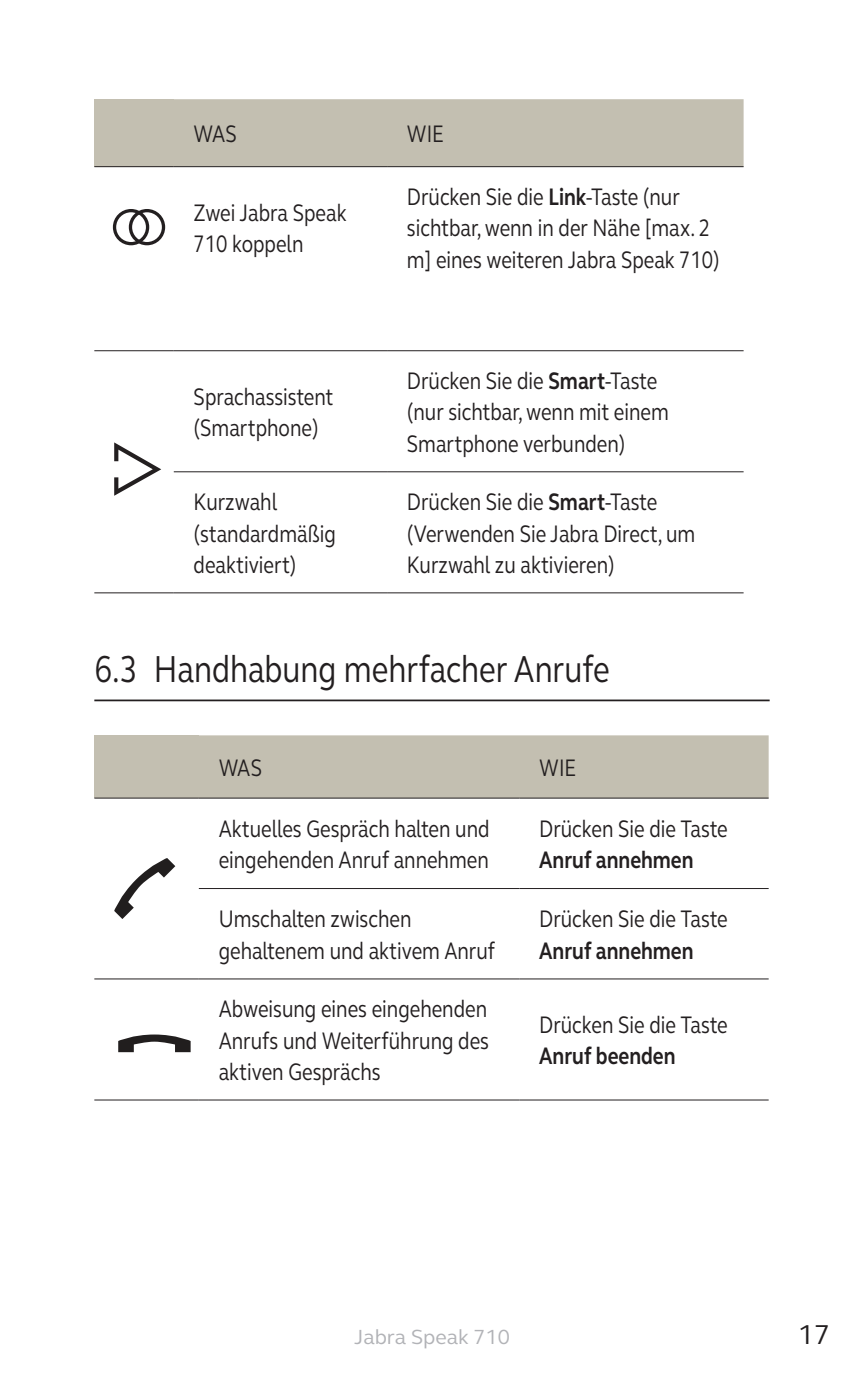
<style>
.page{position:relative;width:864px;height:1389px;background:#fff}
.page>*{position:absolute;margin:0;border:0;box-sizing:border-box;transform-origin:0 0}
.t1{font:38.5px "GN Elliot";color:#231f20;scale:.8 1}
.t2{font:28px "GN Elliot";color:#231f20}
.Table_text{font:24.5px/31.5px "GN Elliot";color:#231f20;scale:.8 1}
.Table_heading{font:24.5px "GN Elliot";color:#231f20;scale:.8 1}
.t3{font:21px "GN Elliot";color:#b2b3b7}
.s1{font-weight:700}
</style>
<div class="page">
<hr style="left:94px;top:700px;width:675px;height:1px;background:#231f20">
<div style="left:94px;top:99px;width:80px;height:68px;background:#c3bfb1"></div>
<div style="left:174px;top:99px;width:569px;height:67px;background:#c3bfb1"></div>
<hr style="left:94px;top:350px;width:80px;height:1px;background:#231f20">
<hr style="left:94px;top:592px;width:80px;height:1px;background:#231f20">
<hr style="left:94px;top:166px;width:80px;height:1px;background:#231f20">
<hr style="left:174px;top:166px;width:213px;height:1px;background:#231f20">
<hr style="left:387px;top:166px;width:356px;height:1px;background:#231f20">
<hr style="left:174px;top:350px;width:213px;height:1px;background:#231f20">
<hr style="left:387px;top:350px;width:356px;height:1px;background:#231f20">
<hr style="left:174px;top:471px;width:213px;height:1px;background:#231f20">
<hr style="left:387px;top:471px;width:356px;height:1px;background:#231f20">
<hr style="left:174px;top:592px;width:213px;height:1px;background:#231f20">
<hr style="left:387px;top:592px;width:356px;height:1px;background:#231f20">
<svg style="left:113px;top:209px;width:52px;height:36px"></svg>
<svg style="left:114px;top:442px;width:47px;height:54px"></svg>
<div style="left:94px;top:735px;width:105px;height:63px;background:#c3bfb1"></div>
<div style="left:199px;top:735px;width:569px;height:63px;background:#c3bfb1"></div>
<hr style="left:94px;top:1099px;width:105px;height:2px;background:#231f20">
<hr style="left:94px;top:798px;width:105px;height:1px;background:#231f20">
<hr style="left:94px;top:978px;width:105px;height:2px;background:#231f20">
<hr style="left:199px;top:798px;width:320px;height:1px;background:#231f20">
<hr style="left:519px;top:798px;width:249px;height:1px;background:#231f20">
<hr style="left:199px;top:888px;width:320px;height:1px;background:#231f20">
<hr style="left:519px;top:888px;width:249px;height:1px;background:#231f20">
<hr style="left:199px;top:978px;width:320px;height:2px;background:#231f20">
<hr style="left:519px;top:978px;width:249px;height:2px;background:#231f20">
<hr style="left:199px;top:1099px;width:320px;height:2px;background:#231f20">
<hr style="left:519px;top:1099px;width:249px;height:2px;background:#231f20">
<svg style="left:114px;top:858px;width:61px;height:61px"></svg>
<svg style="left:118px;top:1035px;width:72px;height:17px"></svg>
<p class="Table_heading" style="left:193px;top:117px;width:56px">WAS</p>
<p class="Table_heading" style="left:407px;top:117px;width:48px">WIE</p>
<p class="Table_text" style="left:193px;top:196px;width:193px">Zwei Jabra Speak<br>710 koppeln</p>
<p class="Table_text" style="left:193px;top:380px;width:176px">Sprachassistent (Smartphone)</p>
<p class="Table_text" style="left:407px;top:180px;width:392px">Drücken Sie die <span class="s1">Link</span>-Taste (nur sichtbar, wenn in der Nähe [max. 2 m] eines weiteren Jabra Speak 710)</p>
<p class="Table_text" style="left:407px;top:364px;width:328px">Drücken Sie die <span class="s1">Smart</span>-Taste (nur sichtbar, wenn mit einem<br>Smartphone verbunden)</p>
<p class="Table_text" style="left:193px;top:485px;width:179px">Kurzwahl (standardmäßig deaktiviert)</p>
<p class="Table_text" style="left:407px;top:485px;width:362px">Drücken Sie die <span class="s1">Smart</span>-Taste (Verwenden Sie Jabra Direct, um<br>Kurzwahl zu aktivieren)</p>
<p class="t1" style="left:94px;top:643px;width:645px">6.3 Handhabung mehrfacher Anrufe</p>
<p class="Table_heading" style="left:218px;top:751px;width:56px">WAS</p>
<p class="Table_heading" style="left:539px;top:751px;width:48px">WIE</p>
<p class="Table_text" style="left:218px;top:812px;width:340px">Aktuelles Gespräch halten und eingehenden Anruf annehmen</p>
<p class="Table_text" style="left:539px;top:812px;width:237px">Drücken Sie die Taste<br><span class="s1">Anruf annehmen</span></p>
<p class="Table_text" style="left:218px;top:903px;width:347px">Umschalten zwischen gehaltenem und aktivem Anruf</p>
<p class="Table_text" style="left:539px;top:903px;width:237px">Drücken Sie die Taste<br><span class="s1">Anruf annehmen</span></p>
<p class="Table_text" style="left:218px;top:993px;width:339px;text-align:justify">Abweisung eines eingehenden Anrufs und Weiterführung des aktiven Gesprächs</p>
<p class="Table_text" style="left:539px;top:1008px;width:237px">Drücken Sie die Taste<br><span class="s1">Anruf beenden</span></p>
<p class="t3" style="left:354px;top:1323px;width:157px">Jabra Speak 710</p>
<p class="t2" style="left:797px;top:1316px;width:34px">17</p>
</div>
